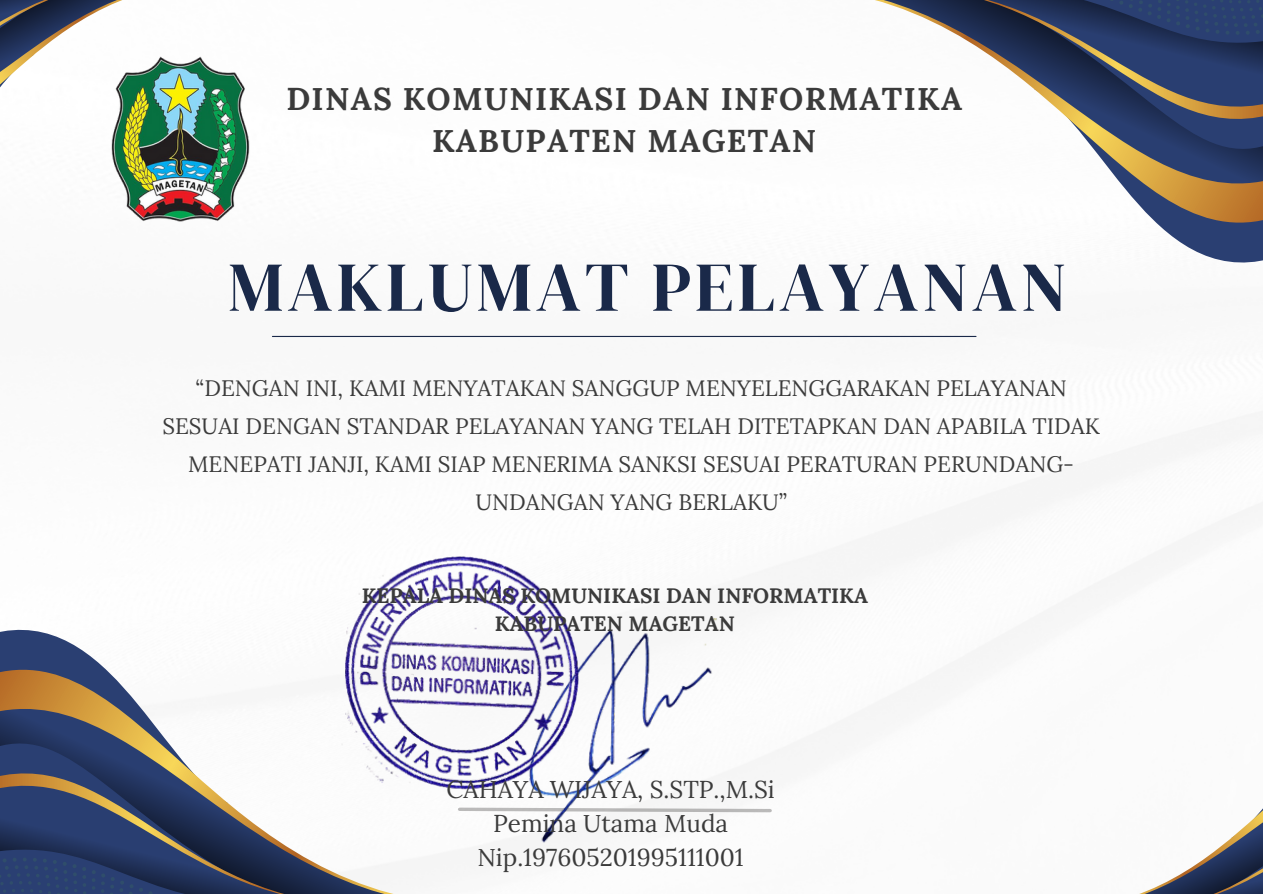
<style>
.page{position:relative;width:1263px;height:894px;background:#fff}
.page>*{position:absolute;margin:0;border:0;box-sizing:border-box;transform-origin:0 0}
.t1{font:69.75px "DM Serif Display";letter-spacing:.055em;color:#1a2949}
.t2{font:700 31.5px/41.5px "Lora";letter-spacing:.04em;color:#3b3b3b;text-align:center}
.t3{font:24.3px "Lora";color:#3b3b3b}
.t4{font:22.35px/38.2px "Lora";color:#3b3b3b;text-align:center}
.t5{font:700 20.85px/28px "Lora";color:#3b3b3b;text-align:center}
</style>
<div class="page">
<svg style="left:0;top:629px;width:98px;height:33px;fill:#2a3f72"></svg>
<svg style="left:0;top:662px;width:433px;height:231px"></svg>
<svg style="left:279px;top:750px;width:90px;height:143px"></svg>
<svg style="left:0;top:713px;width:279px;height:180px"></svg>
<svg style="left:1142px;top:808px;width:121px;height:85px"></svg>
<svg style="left:0;top:0;width:122px;height:88px"></svg>
<svg style="left:1163px;top:229px;width:100px;height:34px;fill:#2a3f72"></svg>
<svg style="left:875px;top:0;width:388px;height:229px"></svg>
<svg style="left:894px;top:141px;width:89px;height:16px"></svg>
<svg style="left:894px;top:0;width:89px;height:141px"></svg>
<svg style="left:983px;top:0;width:280px;height:179px"></svg>
<hr style="left:272px;top:336px;width:704px;height:1px;background:#1a2949">
<svg style="left:458px;top:807px;width:314px;height:6px"></svg>
<img style="left:105px;top:53px;width:145px;height:169px">
<img style="left:513px;top:618px;width:204px;height:225px">
<img style="left:340px;top:556px;width:243px;height:238px">
<p class="t2" style="left:286px;top:78px;width:677px">DINAS KOMUNIKASI DAN INFORMATIKA<br>KABUPATEN MAGETAN</p>
<p class="t1" style="left:228px;top:238px;width:840px">MAKLUMAT PELAYANAN</p>
<p class="t4" style="left:162px;top:368px;width:939px">“DENGAN INI, KAMI MENYATAKAN SANGGUP MENYELENGGARAKAN PELAYANAN SESUAI DENGAN STANDAR PELAYANAN YANG TELAH DITETAPKAN DAN APABILA TIDAK MENEPATI JANJI, KAMI SIAP MENERIMA SANKSI SESUAI PERATURAN PERUNDANG-UNDANGAN YANG BERLAKU”</p>
<p class="t5" style="left:362px;top:581px;width:508px">KEPALA DINAS KOMUNIKASI DAN INFORMATIKA<br>KABUPATEN MAGETAN</p>
<p class="t3" style="left:446px;top:773px;width:330px">CAHAYA WIJAYA, S.STP.,M.Si</p>
<p class="t3" style="left:493px;top:807px;width:237px">Pemina Utama Muda</p>
<p class="t3" style="left:477px;top:841px;width:268px">Nip.197605201995111001</p>
</div>
